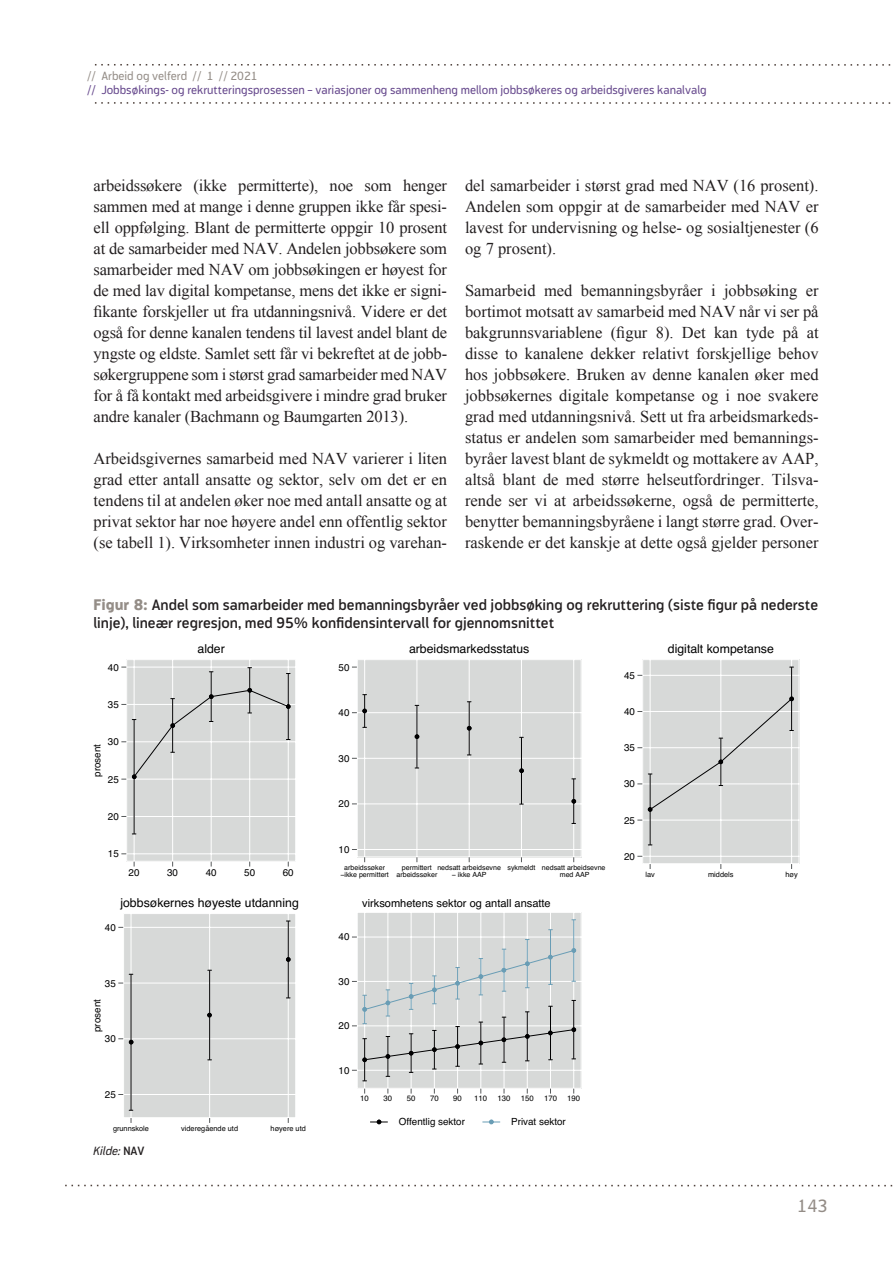
<style>
.page{position:relative;width:893px;height:1263px;background:#fff}
.page>*{position:absolute;margin:0;border:0;box-sizing:border-box;transform-origin:0 0}
.t1{font:18px "Modus";color:#948d87}
.t2{font:16.5px/21px "Times New Roman";color:#231f20;text-align:justify}
.t3{font:600 15px/18px "Modus";color:#231f20}
.t4{font:12.3px "Helvetica";color:#000001}
.t5{font:12px "Modus";color:#64468b}
.t6{font:12px "Modus";color:#948d87}
.t7{font:italic 12px "Modus";color:#231f20}
.t8{font:11.1px "Helvetica";color:#000001}
.t9{font:9.9px "Helvetica";color:#000001}
.t10{font:7.8px "Helvetica";color:#000001}
.t11{font:7.35px "Helvetica";color:#000001}
.t12{font:7.05px/7.1px "Helvetica";color:#000001;text-align:center}
.s1{font-weight:800;color:#948d87}
.s2{font-weight:600;font-style:normal}
</style>
<div class="page">
<svg style="left:94px;top:64px;width:797px;height:2px"></svg>
<svg style="left:94px;top:102px;width:797px;height:2px"></svg>
<svg style="left:65px;top:1185px;width:828px;height:1px"></svg>
<svg style="left:121px;top:659px;width:174px;height:207px;background:#d7d9d8"></svg>
<svg style="left:352px;top:659px;width:230px;height:203px;background:#d8dad9"></svg>
<svg style="left:637px;top:659px;width:163px;height:210px;background:#d8dad9"></svg>
<svg style="left:118px;top:914px;width:177px;height:209px;background:#d8dad9"></svg>
<svg style="left:352px;top:912px;width:230px;height:181px;background:#d6d9d8"></svg>
<svg style="left:370px;top:1119px;width:18px;height:5px"></svg>
<svg style="left:482px;top:1119px;width:18px;height:5px"></svg>
<p class="t6" style="left:87px;top:69px;width:172px">// Arbeid og velferd // 1 // 2021</p>
<p class="t5" style="left:87px;top:83px;width:621px">// Jobbsøkings- og rekrutteringsprosessen – variasjoner og sammenheng mellom jobbsøkeres og arbeidsgiveres kanalvalg</p>
<p class="t2" style="left:94px;top:175px;width:355px">arbeidssøkere (ikke permitterte), noe som henger sammen med at mange i denne gruppen ikke får spesi&shy;ell oppfølging. Blant de permitterte oppgir 10 prosent at de samarbeider med NAV. Andelen jobbsøkere som samarbeider med NAV om jobbsøkingen er høyest for de med lav digital kompetanse, mens det ikke er signi&shy;fikante forskjeller ut fra utdanningsnivå. Videre er det også for denne kanalen tendens til lavest andel blant de yngste og eldste. Samlet sett får vi bekreftet at de jobb&shy;søkergruppene som i størst grad samarbeider med NAV for å få kontakt med arbeidsgivere i mindre grad bruker andre kanaler (Bachmann og Baumgarten 2013).</p>
<p class="t2" style="left:94px;top:448px;width:355px">Arbeidsgivernes samarbeid med NAV varierer i liten grad etter antall ansatte og sektor, selv om det er en tendens til at andelen øker noe med antall ansatte og at privat sektor har noe høyere andel enn offentlig sektor (se tabell 1). Virksomheter innen industri og varehan-</p>
<p class="t2" style="left:465px;top:175px;width:355px">del samarbeider i størst grad med NAV (16 prosent).<br>Andelen som oppgir at de samarbeider med NAV er lavest for undervisning og helse- og sosialtjenester (6 og 7 prosent).</p>
<p class="t2" style="left:465px;top:280px;width:355px">Samarbeid med bemanningsbyråer i jobbsøking er bortimot motsatt av samarbeid med NAV når vi ser på bakgrunnsvariablene (figur 8). Det kan tyde på at disse to kanalene dekker relativt forskjellige behov hos jobbsøkere. Bruken av denne kanalen øker med jobbsøkernes digitale kompetanse og i noe svakere grad med utdanningsnivå. Sett ut fra arbeidsmarkeds&shy;status er andelen som samarbeider med bemannings&shy;byråer lavest blant de sykmeldt og mottakere av AAP, altså blant de med større helseutfordringer. Tilsva&shy;rende ser vi at arbeidssøkerne, også de permitterte, benytter bemanningsbyråene i langt større grad. Over&shy;raskende er det kanskje at dette også gjelder personer</p>
<p class="t3" style="left:94px;top:596px;width:726px"><span class="s1">Figur 8:</span> Andel som samarbeider med bemanningsbyråer ved jobbsøking og rekruttering (siste figur på nederste linje), lineær regresjon, med 95% konfidensintervall for gjennomsnittet</p>
<p class="t9" style="left:108px;top:659px;width:12px">40</p>
<p class="t9" style="left:108px;top:697px;width:12px">35</p>
<p class="t9" style="left:108px;top:734px;width:12px">30</p>
<p class="t9" style="left:89px;top:777px;width:34px;rotate:-90deg">prosent</p>
<p class="t9" style="left:108px;top:771px;width:12px">25</p>
<p class="t9" style="left:108px;top:809px;width:12px">20</p>
<p class="t4" style="left:198px;top:640px;width:29px">alder</p>
<p class="t9" style="left:108px;top:846px;width:12px">15</p>
<p class="t9" style="left:129px;top:865px;width:12px">20</p>
<p class="t9" style="left:167px;top:865px;width:12px">30</p>
<p class="t9" style="left:206px;top:865px;width:12px">40</p>
<p class="t9" style="left:244px;top:865px;width:12px">50</p>
<p class="t9" style="left:283px;top:865px;width:12px">60</p>
<p class="t4" style="left:120px;top:893px;width:180px">jobbsøkernes høyeste utdanning</p>
<p class="t9" style="left:105px;top:920px;width:12px">40</p>
<p class="t9" style="left:105px;top:975px;width:12px">35</p>
<p class="t9" style="left:89px;top:1032px;width:34px;rotate:-90deg">prosent</p>
<p class="t9" style="left:105px;top:1031px;width:12px">30</p>
<p class="t9" style="left:105px;top:1087px;width:12px">25</p>
<p class="t11" style="left:113px;top:1122px;width:37px">grunnskole</p>
<p class="t11" style="left:181px;top:1122px;width:58px">videregående utd</p>
<p class="t11" style="left:271px;top:1122px;width:37px">høyere utd</p>
<p class="t7" style="left:94px;top:1144px;width:52px">Kilde: <span class="s2">NAV</span></p>
<p class="t9" style="left:339px;top:659px;width:12px">50</p>
<p class="t9" style="left:339px;top:705px;width:12px">40</p>
<p class="t9" style="left:339px;top:751px;width:12px">30</p>
<p class="t9" style="left:339px;top:796px;width:12px">20</p>
<p class="t9" style="left:339px;top:842px;width:12px">10</p>
<p class="t4" style="left:409px;top:640px;width:122px">arbeidsmarkedsstatus</p>
<p class="t12" style="left:340px;top:864px;width:50px">arbeidssøker −ikke permittert</p>
<p class="t12" style="left:396px;top:864px;width:42px">permittert arbeidssøker</p>
<p class="t12" style="left:437px;top:864px;width:65px">nedsatt arbeidsevne − ikke AAP</p>
<p class="t12" style="left:560px;top:864px;width:47px;text-align:left;text-indent:-52px">sykmeldt nedsatt arbeidsevne med AAP</p>
<p class="t9" style="left:339px;top:929px;width:12px">40</p>
<p class="t8" style="left:362px;top:894px;width:190px">virksomhetens sektor og antall ansatte</p>
<p class="t9" style="left:339px;top:974px;width:12px">30</p>
<p class="t9" style="left:339px;top:1018px;width:12px">20</p>
<p class="t9" style="left:339px;top:1062px;width:12px">10</p>
<p class="t10" style="left:360px;top:1093px;width:10px">10</p>
<p class="t10" style="left:384px;top:1093px;width:10px">30</p>
<p class="t10" style="left:407px;top:1093px;width:10px">50</p>
<p class="t10" style="left:430px;top:1093px;width:10px">70</p>
<p class="t10" style="left:453px;top:1093px;width:10px">90</p>
<p class="t10" style="left:474px;top:1093px;width:14px">110</p>
<p class="t10" style="left:497px;top:1093px;width:14px">130</p>
<p class="t10" style="left:521px;top:1093px;width:14px">150</p>
<p class="t10" style="left:544px;top:1093px;width:14px">170</p>
<p class="t10" style="left:567px;top:1093px;width:14px">190</p>
<p class="t9" style="left:399px;top:1114px;width:68px">Offentlig sektor</p>
<p class="t9" style="left:511px;top:1114px;width:56px">Privat sektor</p>
<p class="t9" style="left:624px;top:668px;width:12px">45</p>
<p class="t4" style="left:668px;top:640px;width:107px">digitalt kompetanse</p>
<p class="t9" style="left:624px;top:704px;width:12px">40</p>
<p class="t9" style="left:624px;top:740px;width:12px">35</p>
<p class="t9" style="left:624px;top:776px;width:12px">30</p>
<p class="t9" style="left:624px;top:812px;width:12px">25</p>
<p class="t9" style="left:624px;top:848px;width:12px">20</p>
<p class="t11" style="left:645px;top:868px;width:11px">lav</p>
<p class="t11" style="left:708px;top:868px;width:27px">middels</p>
<p class="t11" style="left:785px;top:868px;width:14px">høy</p>
<p class="t1" style="left:797px;top:1195px;width:32px">143</p>
</div>
